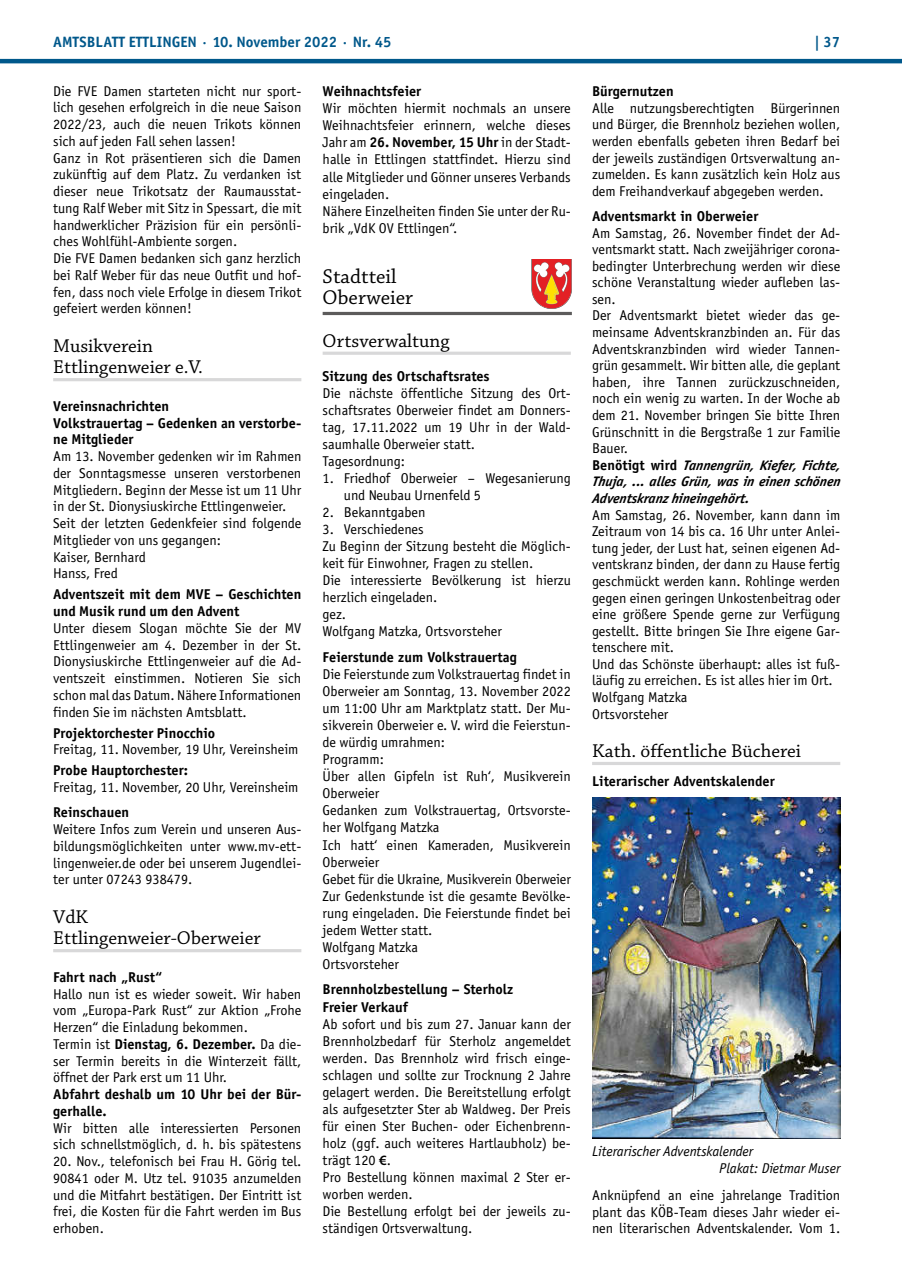
<style>
.page{position:relative;width:902px;height:1280px;background:#fff}
.page>*{position:absolute;margin:0;border:0;box-sizing:border-box;transform-origin:0 0}
.t1{font:21px/21px "Chaparral Pro";color:#000}
.t2{font:19.5px/21.3px "Chaparral Pro";color:#000}
.t3{font:700 15px "Officina Sans";color:#00588b}
.t4{font:14.25px/17.1px "Officina Sans";color:#000}
.t5{font:700 14.25px/16.8px "Officina Sans";color:#000}
.t6{font:italic 14.25px/16.6px "Officina Sans";color:#000}
.s1{font-weight:700}
.s2{font-family:"Myriad Pro";font-weight:600}
.s3{font-weight:700;font-style:italic}
</style>
<div class="page">
<hr style="left:0;top:59px;width:901px;height:4px;background:#00588b">
<hr style="left:53px;top:378px;width:248px;height:3px;background:#d8d8d9">
<hr style="left:53px;top:949px;width:248px;height:3px;background:#d8d8d9">
<hr style="left:322px;top:352px;width:248px;height:3px;background:#d8d8d9">
<hr style="left:322px;top:312px;width:250px;height:3px;background:#5c5b5b">
<svg style="left:531px;top:259px;width:41px;height:50px"></svg>
<hr style="left:592px;top:762px;width:248px;height:3px;background:#d8d8d9">
<img style="left:592px;top:797px;width:248px;height:341px">
<p class="t3" style="left:53px;top:32px;width:340px">AMTSBLATT ETTLINGEN · 10. November 2022 · Nr. 45</p>
<p class="t3" style="left:814px;top:32px;width:28px">| 37</p>
<p class="t4" style="left:53px;top:83px;width:250px">Die FVE Damen starteten nicht nur sport&shy;lich gesehen erfolgreich in die neue Saison 2022/23, auch die neuen Trikots können sich auf jeden Fall sehen lassen!<br>Ganz in Rot präsentieren sich die Damen zukünftig auf dem Platz. Zu verdanken ist dieser neue Trikotsatz der Raumausstat&shy;tung Ralf Weber mit Sitz in Spessart, die mit handwerklicher Präzision für ein persönli&shy;ches Wohlfühl-Ambiente sorgen.<br>Die FVE Damen bedanken sich ganz herzlich bei Ralf Weber für das neue Outfit und hof&shy;fen, dass noch viele Erfolge in diesem Trikot gefeiert werden können!</p>
<h2 class="t2" style="left:53px;top:336px;width:151px">Musikverein<br>Ettlingenweier e.V.</h2>
<p class="t5" style="left:53px;top:398px;width:250px">Vereinsnachrichten<br>Volkstrauertag – Gedenken an verstorbe&shy;ne Mitglieder</p>
<p class="t4" style="left:53px;top:448px;width:250px">Am 13. November gedenken wir im Rahmen der Sonntagsmesse unseren verstorbenen Mitgliedern. Beginn der Messe ist um 11 Uhr in der St. Dionysiuskirche Ettlingenweier.<br>Seit der letzten Gedenkfeier sind folgende Mitglieder von uns gegangen:<br>Kaiser, Bernhard<br>Hanss, Fred</p>
<p class="t5" style="left:53px;top:586px;width:250px">Adventszeit mit dem MVE – Geschichten und Musik rund um den Advent</p>
<p class="t4" style="left:53px;top:620px;width:250px;text-align:justify">Unter diesem Slogan möchte Sie der MV Ettlingenweier am 4. Dezember in der St.<br>Dionysiuskirche Ettlingenweier auf die Ad&shy;ventszeit einstimmen. Notieren Sie sich schon mal das Datum. Nähere Informationen finden Sie im nächsten Amtsblatt.</p>
<p class="t5" style="left:53px;top:724px;width:164px">Projektorchester Pinocchio</p>
<p class="t4" style="left:53px;top:741px;width:247px">Freitag, 11. November, 19 Uhr, Vereinsheim</p>
<p class="t5" style="left:53px;top:762px;width:136px">Probe Hauptorchester:</p>
<p class="t4" style="left:53px;top:779px;width:247px">Freitag, 11. November, 20 Uhr, Vereinsheim</p>
<p class="t5" style="left:53px;top:804px;width:77px">Reinschauen</p>
<p class="t4" style="left:53px;top:821px;width:250px;text-align:justify">Weitere Infos zum Verein und unseren Aus&shy;bildungsmöglichkeiten unter www.mv-ett&shy;lingenweier.de oder bei unserem Jugendlei&shy;ter unter 07243 938479.</p>
<h2 class="t2" style="left:53px;top:907px;width:209px">VdK<br>Ettlingenweier-Oberweier</h2>
<p class="t5" style="left:53px;top:968px;width:111px">Fahrt nach „Rust“</p>
<p class="t4" style="left:53px;top:985px;width:250px">Hallo nun ist es wieder soweit. Wir haben vom „Europa-Park Rust“ zur Aktion „Frohe Herzen“ die Einladung bekommen.<br>Termin ist <span class="s1">Dienstag, 6. Dezember.</span> Da die&shy;ser Termin bereits in die Winterzeit fällt, öffnet der Park erst um 11 Uhr.</p>
<p class="t5" style="left:53px;top:1086px;width:250px">Abfahrt deshalb um 10 Uhr bei der Bür&shy;gerhalle.</p>
<p class="t4" style="left:53px;top:1119px;width:250px">Wir bitten alle interessierten Personen sich schnellstmöglich, d. h. bis spätestens</p>
<p class="t4" style="left:53px;top:1153px;width:250px;text-align:justify">20. Nov., telefonisch bei Frau H. Görig tel.<br>90841 oder M. Utz tel. 91035 anzumelden und die Mitfahrt bestätigen. Der Eintritt ist frei, die Kosten für die Fahrt werden im Bus erhoben.</p>
<p class="t5" style="left:322px;top:83px;width:100px">Weihnachtsfeier</p>
<p class="t4" style="left:322px;top:100px;width:250px">Wir möchten hiermit nochmals an unsere Weihnachtsfeier erinnern, welche dieses Jahr am <span class="s1">26. November, 15 Uhr</span> in der Stadt&shy;halle in Ettlingen stattfindet. Hierzu sind alle Mitglieder und Gönner unseres Verbands eingeladen.<br>Nähere Einzelheiten finden Sie unter der Ru&shy;brik „VdK OV Ettlingen“.</p>
<h1 class="t1" style="left:322px;top:267px;width:92px">Stadtteil<br>Oberweier</h1>
<h2 class="t2" style="left:322px;top:330px;width:128px">Ortsverwaltung</h2>
<p class="t5" style="left:322px;top:367px;width:168px">Sitzung des Ortschaftsrates</p>
<p class="t4" style="left:322px;top:384px;width:250px">Die nächste öffentliche Sitzung des Ort&shy;schaftsrates Oberweier findet am Donners&shy;tag, 17.11.2022 um 19 Uhr in der Wald&shy;saumhalle Oberweier statt.<br>Tagesordnung:</p>
<p class="t4" style="left:344px;top:470px;width:228px;text-indent:-21px">1. Friedhof Oberweier – Wegesanierung und Neubau Urnenfeld 5</p>
<p class="t4" style="left:322px;top:504px;width:104px">2. Bekanntgaben</p>
<p class="t4" style="left:322px;top:521px;width:250px">3. Verschiedenes<br>Zu Beginn der Sitzung besteht die Möglich&shy;keit für Einwohner, Fragen zu stellen.<br>Die interessierte Bevölkerung ist hierzu herzlich eingeladen.<br>gez.<br>Wolfgang Matzka, Ortsvorsteher</p>
<p class="t5" style="left:322px;top:648px;width:196px">Feierstunde zum Volkstrauertag</p>
<p class="t4" style="left:322px;top:666px;width:250px">Die Feierstunde zum Volkstrauertag findet in<br>Oberweier am Sonntag, 13. November 2022 um 11:00 Uhr am Marktplatz statt. Der Mu&shy;sikverein Oberweier e. V. wird die Feierstun&shy;de würdig umrahmen:<br>Programm:<br>Über allen Gipfeln ist Ruh‘, Musikverein<br>Oberweier<br>Gedanken zum Volkstrauertag, Ortsvorste&shy;her Wolfgang Matzka<br>Ich hatt‘ einen Kameraden, Musikverein<br>Oberweier<br>Gebet für die Ukraine, Musikverein Oberweier<br>Zur Gedenkstunde ist die gesamte Bevölke&shy;rung eingeladen. Die Feierstunde findet bei jedem Wetter statt.<br>Wolfgang Matzka<br>Ortsvorsteher</p>
<p class="t5" style="left:322px;top:981px;width:192px">Brennholzbestellung – Sterholz<br>Freier Verkauf</p>
<p class="t4" style="left:322px;top:1015px;width:250px">Ab sofort und bis zum 27. Januar kann der Brennholzbedarf für Sterholz angemeldet werden. Das Brennholz wird frisch einge&shy;schlagen und sollte zur Trocknung 2 Jahre gelagert werden. Die Bereitstellung erfolgt als aufgesetzter Ster ab Waldweg. Der Preis für einen Ster Buchen- oder Eichenbrenn&shy;holz (ggf. auch weiteres Hartlaubholz) be&shy;trägt 120 <span class="s2">€</span>.<br>Pro Bestellung können maximal 2 Ster er&shy;worben werden.<br>Die Bestellung erfolgt bei der jeweils zu&shy;ständigen Ortsverwaltung.</p>
<p class="t5" style="left:592px;top:83px;width:83px">Bürgernutzen</p>
<p class="t4" style="left:592px;top:100px;width:250px;line-height:16.6px;text-align:justify">Alle nutzungsberechtigten Bürgerinnen und Bürger, die Brennholz beziehen wollen, werden ebenfalls gebeten ihren Bedarf bei der jeweils zuständigen Ortsverwaltung an&shy;zumelden. Es kann zusätzlich kein Holz aus dem Freihandverkauf abgegeben werden.</p>
<p class="t5" style="left:592px;top:207px;width:168px">Adventsmarkt in Oberweier</p>
<p class="t4" style="left:592px;top:224px;width:252px;line-height:16.6px">Am Samstag, 26. November findet der Ad&shy;ventsmarkt statt. Nach zweijähriger corona&shy;bedingter Unterbrechung werden wir diese schöne Veranstaltung wieder aufleben las&shy;sen.<br>Der Adventsmarkt bietet wieder das ge&shy;meinsame Adventskranzbinden an. Für das Adventskranzbinden wird wieder Tannen&shy;grün gesammelt. Wir bitten alle, die geplant haben, ihre Tannen zurückzuschneiden, noch ein wenig zu warten. In der Woche ab dem 21. November bringen Sie bitte Ihren Grünschnitt in die Bergstraße 1 zur Familie Bauer.<br><span class="s1">Benötigt wird</span> <span class="s3">Tannengrün, Kiefer, Fichte, Thuja, ... alles Grün, was in einen schönen Adventskranz hineingehört.</span></p>
<p class="t4" style="left:592px;top:506px;width:250px;line-height:16.6px">Am Samstag, 26. November, kann dann im Zeitraum von 14 bis ca. 16 Uhr unter Anlei&shy;tung jeder, der Lust hat, seinen eigenen Ad&shy;ventskranz binden, der dann zu Hause fertig geschmückt werden kann. Rohlinge werden gegen einen geringen Unkostenbeitrag oder eine größere Spende gerne zur Verfügung gestellt. Bitte bringen Sie Ihre eigene Gar&shy;tenschere mit.<br>Und das Schönste überhaupt: alles ist fuß&shy;läufig zu erreichen. Es ist alles hier im Ort.<br>Wolfgang Matzka<br>Ortsvorsteher</p>
<h2 class="t2" style="left:592px;top:741px;width:210px">Kath. öffentliche Bücherei</h2>
<p class="t5" style="left:592px;top:773px;width:184px">Literarischer Adventskalender</p>
<p class="t6" style="left:719px;top:1143px;width:122px;text-indent:-127px">Literarischer Adventskalender<br>Plakat: Dietmar Muser</p>
<p class="t4" style="left:592px;top:1187px;width:250px;line-height:16.6px;text-align:justify">Anknüpfend an eine jahrelange Tradition plant das KÖB-Team dieses Jahr wieder ei&shy;nen literarischen Adventskalender. Vom 1.</p>
</div>
